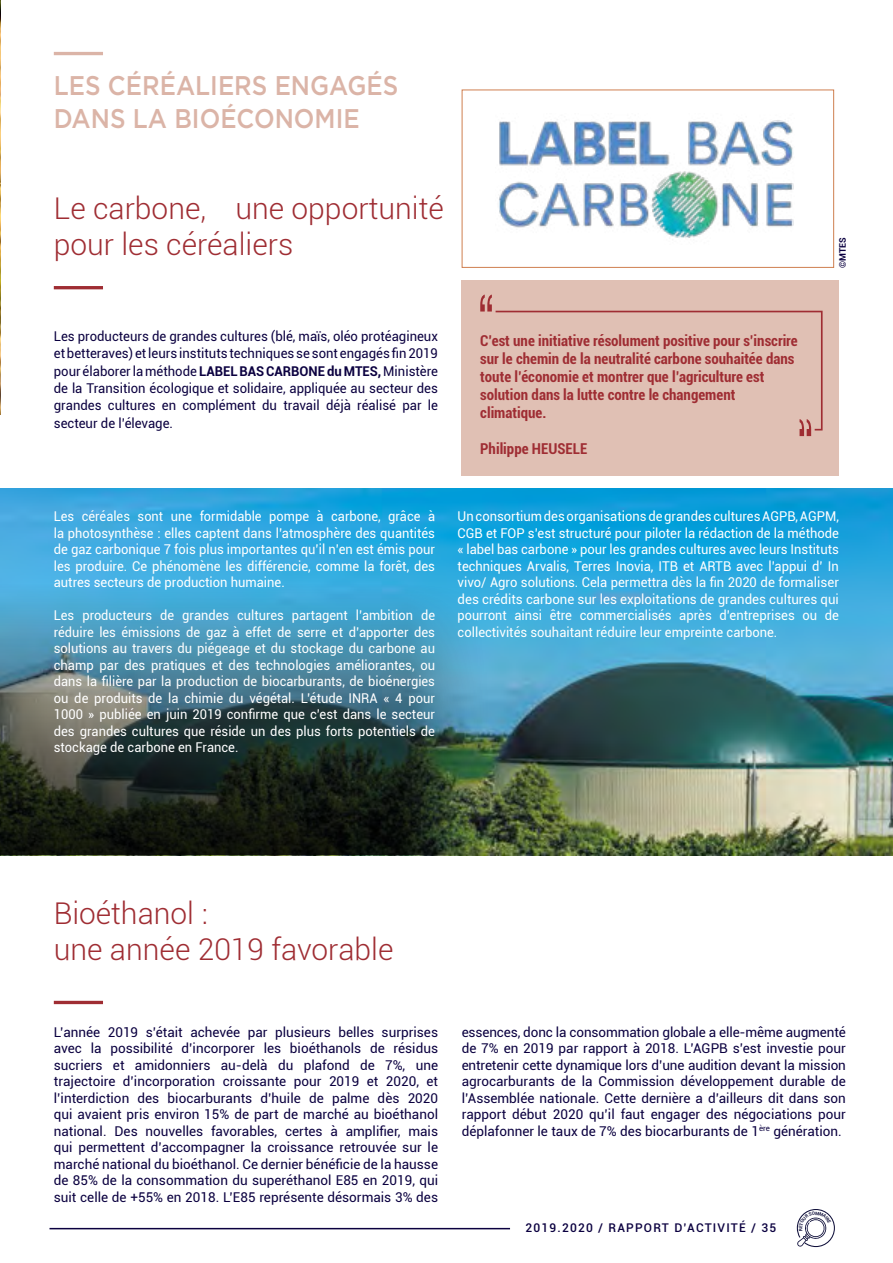
<style>
.page{position:relative;width:893px;height:1263px;background:#fff}
.page>*{position:absolute;margin:0;border:0;box-sizing:border-box;transform-origin:0 0}
.t1{font:300 30px/36px "Roboto";color:#9f2d33}
.t2{font:500 27px/33.3px "Gotham";color:#dbb4a7;scale:.9 1}
.t3{font:700 condensed 15px/18px "Roboto";color:#9f2d33}
.t4{font:13.5px/16.5px "Roboto";color:#0b0040;text-align:justify}
.t5{font:13.5px/16.5px "Roboto";color:#fff;text-align:justify;scale:.95 1}
.t6{font:13.5px/16.5px "Roboto";color:#fff;text-align:justify;scale:.96 1}
.t7{font:500 12px "Roboto";letter-spacing:.1em;color:#0b0040}
.t8{font:700 9px "Roboto";color:#0b0040}
.s1{font-weight:700}
</style>
<div class="page">
<img style="left:0;top:0;width:1px;height:415px">
<img style="left:0;top:489px;width:893px;height:366px">
<hr style="left:54px;top:52px;width:49px;height:3px;background:#dbb4a7">
<hr style="left:54px;top:286px;width:49px;height:3px;background:#9f2d33">
<hr style="left:54px;top:1001px;width:49px;height:3px;background:#9f2d33">
<div style="left:461px;top:280px;width:378px;height:196px;background:#e0c0b4"></div>
<svg style="left:480px;top:295px;width:343px;height:141px"></svg>
<img style="left:499px;top:120px;width:295px;height:118px">
<div style="left:462px;top:90px;width:372px;height:178px;border:1px solid #cf7f50"></div>
<svg style="left:0;top:583px;width:500px;height:272px;background:#37606a"></svg>
<hr style="left:50px;top:1228px;width:460px;height:1px;background:#0b0040">
<svg style="left:797px;top:1209px;width:38px;height:38px"></svg>
<p class="t2" style="left:54px;top:68px;width:384px">LES CÉRÉALIERS ENGAGÉS<br>DANS LA BIOÉCONOMIE</p>
<p class="t1" style="left:54px;top:190px;width:391px">Le carbone, une opportunité pour les céréaliers</p>
<p class="t4" style="left:54px;top:327px;width:386px;line-height:17.2px">Les producteurs de grandes cultures (blé, maïs, oléo protéagineux et betteraves) et leurs instituts techniques se sont engagés fin 2019 pour élaborer la méthode <span class="s1">LABEL BAS CARBONE du MTES,</span> Ministère de la Transition écologique et solidaire, appliquée au secteur des grandes cultures en complément du travail déjà réalisé par le secteur de l’élevage.</p>
<p class="t3" style="left:480px;top:331px;width:319px">C’est une initiative résolument positive pour s’inscrire sur le chemin de la neutralité carbone souhaitée dans toute l’économie et montrer que l’agriculture est solution dans la lutte contre le changement climatique.</p>
<p class="t3" style="left:480px;top:439px;width:109px">Philippe HEUSELE</p>
<p class="t8" style="left:836px;top:268px;width:32px;rotate:-90deg">©MTES</p>
<p class="t5" style="left:54px;top:508px;width:403px">Les céréales sont une formidable pompe à carbone, grâce à la photosynthèse : elles captent dans l’atmosphère des quantités de gaz carbonique 7 fois plus importantes qu’il n’en est émis pour les produire. Ce phénomène les différencie, comme la forêt, des autres secteurs de production humaine.</p>
<p class="t5" style="left:54px;top:607px;width:403px">Les producteurs de grandes cultures partagent l’ambition de réduire les émissions de gaz à effet de serre et d’apporter des solutions au travers du piégeage et du stockage du carbone au champ par des pratiques et des technologies améliorantes, ou dans la filière par la production de biocarburants, de bioénergies ou de produits de la chimie du végétal. L’étude INRA « 4 pour 1000 » publiée en juin 2019 confirme que c’est dans le secteur des grandes cultures que réside un des plus forts potentiels de stockage de carbone en France.</p>
<p class="t6" style="left:458px;top:508px;width:399px">Un consortium des organisations de grandes cultures AGPB, AGPM, CGB et FOP s’est structuré pour piloter la rédaction de la méthode « label bas carbone » pour les grandes cultures avec leurs Instituts techniques Arvalis, Terres Inovia, ITB et ARTB avec l’appui d’ In vivo/ Agro solutions. Cela permettra dès la fin 2020 de formaliser des crédits carbone sur les exploitations de grandes cultures qui pourront ainsi être commercialisés après d’entreprises ou de collectivités souhaitant réduire leur empreinte carbone.</p>
<p class="t1" style="left:54px;top:894px;width:341px">Bioéthanol :<br>une année 2019 favorable</p>
<p class="t4" style="left:54px;top:1023px;width:386px">L’année 2019 s’était achevée par plusieurs belles surprises avec la possibilité d’incorporer les bioéthanols de résidus sucriers et amidonniers au-delà du plafond de 7%, une trajectoire d’incorporation croissante pour 2019 et 2020, et l’interdiction des biocarburants d’huile de palme dès 2020 qui avaient pris environ 15% de part de marché au bioéthanol national. Des nouvelles favorables, certes à amplifier, mais qui permettent d’accompagner la croissance retrouvée sur le marché national du bioéthanol. Ce dernier bénéficie de la hausse de 85% de la consommation du superéthanol E85 en 2019, qui suit celle de +55% en 2018. L’E85 représente désormais 3% des</p>
<p class="t4" style="left:462px;top:1023px;width:386px">essences, donc la consommation globale a elle-même augmenté de 7% en 2019 par rapport à 2018. L’AGPB s’est investie pour entretenir cette dynamique lors d’une audition devant la mission agrocarburants de la Commission développement durable de l’Assemblée nationale. Cette dernière a d’ailleurs dit dans son rapport début 2020 qu’il faut engager des négociations pour déplafonner le taux de 7% des biocarburants de 1<sup>ère</sup> génération.</p>
<p class="t7" style="left:525px;top:1219px;width:252px">2019.2020 / RAPPORT D’ACTIVITÉ / 35</p>
</div>
